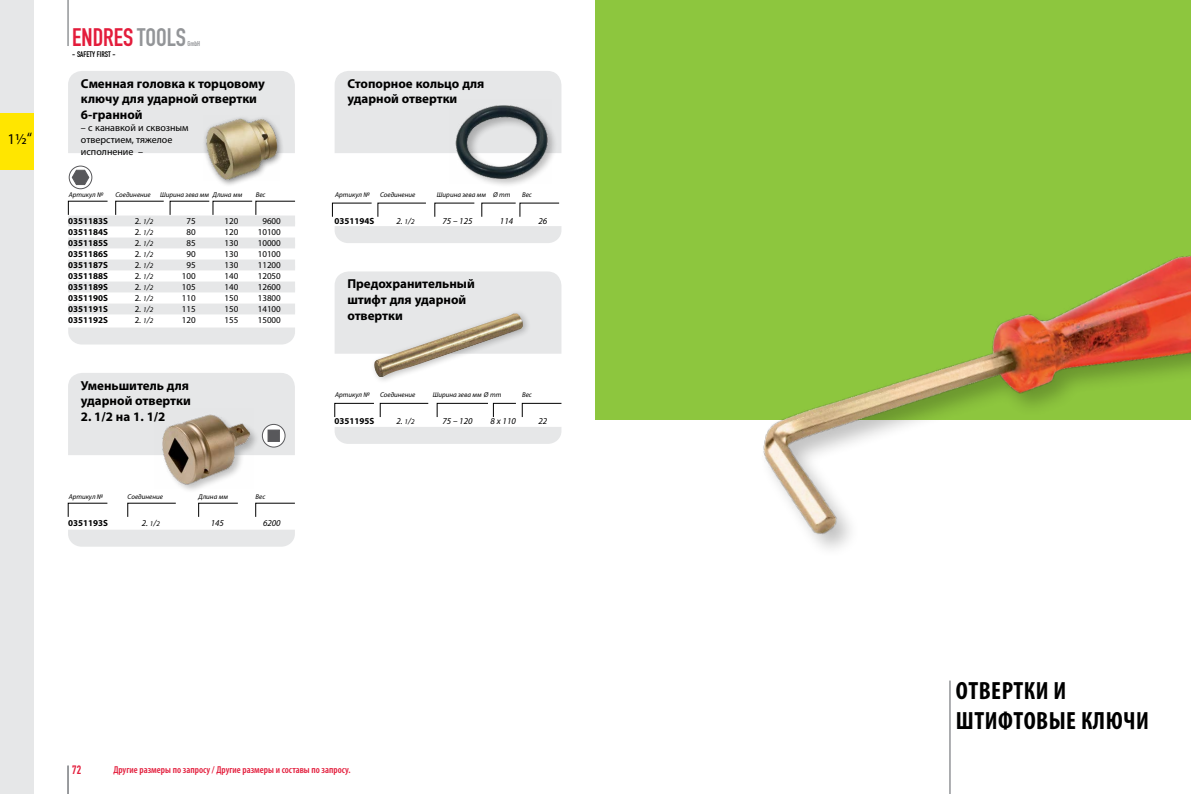
<style>
.page{position:relative;width:1191px;height:794px;background:#fff}
.page>*{position:absolute;margin:0;border:0;box-sizing:border-box;transform-origin:0 0}
.t1{font:700 condensed 25px/30px "Myriad Pro";letter-spacing:.02em;color:#000}
.t2{font:25px "DIN Engschrift Alternate";color:#e31c3b}
.t3{font:15px "Myriad Pro";color:#000}
.t4{font:700 13px/15.6px "Myriad Pro";color:#000}
.t5{font:12px "DIN Engschrift Alternate";color:#e31c3b}
.t6{font:600 condensed 10px "Myriad Pro";color:#e31c3b}
.t7{font:10px/12px "Myriad Pro";color:#000}
.t8{font:9px "Myriad Pro";color:#000}
.t9{font:700 9px "Myriad Pro";color:#000}
.t10{font:italic 9px "Myriad Pro";color:#000}
.t11{font:8px "DIN Engschrift Alternate";color:#000}
.t12{font:italic 7px "Myriad Pro";color:#000}
.t13{font:7px "DIN Engschrift Alternate";color:#939598}
.s1{color:#939598}
.s2{font-style:italic;font-size:7.2px}
.s3{font-style:italic}
.s4{font-size:7.2px}
</style>
<div class="page">
<div style="left:0;top:0;width:34px;height:794px;background:#e6e7e8"></div>
<div style="left:0;top:113px;width:34px;height:57px;background:#ffe600"></div>
<hr style="left:67px;top:0;width:2px;height:46px;background:#939598">
<div style="left:68px;top:71px;width:227px;height:82px;background:#e6e7e8"></div>
<div style="left:335px;top:71px;width:226px;height:82px;background:#e6e7e8"></div>
<div style="left:335px;top:271px;width:226px;height:83px;background:#e6e7e8"></div>
<div style="left:595px;top:0;width:596px;height:420px;background:#8dc63e"></div>
<hr style="left:949px;top:680px;width:1px;height:114px;background:#939598">
<img style="left:763px;top:255px;width:428px;height:294px">
<div style="left:370px;top:309px;width:161px;height:76px;background:#000;opacity:.25"></div>
<img style="left:374px;top:313px;width:150px;height:64px">
<img style="left:163px;top:455px;width:80px;height:33px">
<svg style="left:68px;top:373px;width:227px;height:82px"></svg>
<svg style="left:262px;top:424px;width:23px;height:23px"></svg>
<div style="left:262px;top:424px;width:23px;height:23px;border:1px solid #58585b;border-radius:50%"></div>
<div style="left:268px;top:430px;width:12px;height:12px;background:#58585b"></div>
<div style="left:202px;top:115px;width:83px;height:72px;background:#000;opacity:.5"></div>
<img style="left:203px;top:115px;width:76px;height:66px">
<div style="left:454px;top:104px;width:104px;height:85px;background:#000;opacity:.25"></div>
<img style="left:450px;top:100px;width:101px;height:83px">
<svg style="left:68px;top:201px;width:40px;height:14px"></svg>
<svg style="left:115px;top:201px;width:49px;height:14px"></svg>
<svg style="left:170px;top:201px;width:125px;height:14px"></svg>
<svg style="left:68px;top:327px;width:227px;height:17px"></svg>
<div style="left:68px;top:215px;width:227px;height:9px;background:#e6e7e8"></div>
<div style="left:68px;top:221px;width:227px;height:5px;background:#e6e7e8"></div>
<div style="left:68px;top:237px;width:227px;height:9px;background:#e6e7e8"></div>
<div style="left:68px;top:243px;width:227px;height:5px;background:#e6e7e8"></div>
<div style="left:68px;top:259px;width:227px;height:9px;background:#e6e7e8"></div>
<div style="left:68px;top:265px;width:227px;height:5px;background:#e6e7e8"></div>
<div style="left:68px;top:281px;width:227px;height:9px;background:#e6e7e8"></div>
<div style="left:68px;top:287px;width:227px;height:5px;background:#e6e7e8"></div>
<div style="left:68px;top:303px;width:227px;height:9px;background:#e6e7e8"></div>
<div style="left:68px;top:309px;width:227px;height:5px;background:#e6e7e8"></div>
<svg style="left:69px;top:166px;width:23px;height:23px"></svg>
<div style="left:335px;top:427px;width:226px;height:17px;background:#e6e7e8"></div>
<svg style="left:434px;top:203px;width:40px;height:14px"></svg>
<svg style="left:332px;top:203px;width:94px;height:14px"></svg>
<svg style="left:481px;top:203px;width:78px;height:14px"></svg>
<hr style="left:67px;top:765px;width:2px;height:29px;background:#939598">
<div style="left:68px;top:530px;width:227px;height:16px;background:#e6e7e8"></div>
<svg style="left:68px;top:503px;width:40px;height:14px"></svg>
<svg style="left:127px;top:503px;width:49px;height:14px"></svg>
<svg style="left:198px;top:503px;width:40px;height:14px"></svg>
<svg style="left:255px;top:503px;width:40px;height:14px"></svg>
<div style="left:335px;top:226px;width:226px;height:17px;background:#e6e7e8"></div>
<svg style="left:334px;top:403px;width:40px;height:14px"></svg>
<svg style="left:380px;top:403px;width:48px;height:14px"></svg>
<svg style="left:437px;top:403px;width:79px;height:14px"></svg>
<svg style="left:522px;top:403px;width:40px;height:14px"></svg>
<p class="t3" style="left:8px;top:129px;width:26px">1½“</p>
<h1 class="t2" style="left:72px;top:23px;width:115px">ENDRES <span class="s1">TOOLS</span></h1>
<p class="t13" style="left:187px;top:40px;width:14px">GmbH</p>
<p class="t11" style="left:72px;top:50px;width:45px">- SAFETY FIRST -</p>
<p class="t4" style="left:81px;top:75px;width:185px">Сменная головка к торцовому ключу для ударной отвертки<br>6-гранной</p>
<p class="t7" style="left:81px;top:122px;width:109px">– с канавкой и сквозным отверстием, тяжелое исполнение –</p>
<p class="t12" style="left:69px;top:190px;width:36px">Артикул №</p>
<p class="t12" style="left:115px;top:190px;width:37px">Соединение</p>
<p class="t12" style="left:160px;top:190px;width:84px">Ширина зева мм Длина мм</p>
<p class="t12" style="left:256px;top:190px;width:11px">Вес</p>
<p class="t9" style="left:68px;top:215px;width:41px">0351183S</p>
<p class="t8" style="left:135px;top:215px;width:20px">2. <span class="s2">1</span><span class="s3">/</span><span class="s2">2</span></p>
<p class="t8" style="left:187px;top:215px;width:11px">75</p>
<p class="t8" style="left:224px;top:215px;width:15px">120</p>
<p class="t8" style="left:262px;top:215px;width:20px">9600</p>
<p class="t9" style="left:68px;top:226px;width:41px">0351184S</p>
<p class="t8" style="left:135px;top:226px;width:20px">2. <span class="s2">1</span><span class="s3">/</span><span class="s2">2</span></p>
<p class="t8" style="left:187px;top:226px;width:11px">80</p>
<p class="t8" style="left:224px;top:226px;width:15px">120</p>
<p class="t8" style="left:258px;top:226px;width:25px">10100</p>
<p class="t9" style="left:68px;top:237px;width:41px">0351185S</p>
<p class="t8" style="left:135px;top:237px;width:20px">2. <span class="s2">1</span><span class="s3">/</span><span class="s2">2</span></p>
<p class="t8" style="left:187px;top:237px;width:11px">85</p>
<p class="t8" style="left:224px;top:237px;width:15px">130</p>
<p class="t8" style="left:258px;top:237px;width:25px">10000</p>
<p class="t9" style="left:68px;top:248px;width:41px">0351186S</p>
<p class="t8" style="left:135px;top:248px;width:20px">2. <span class="s2">1</span><span class="s3">/</span><span class="s2">2</span></p>
<p class="t8" style="left:187px;top:248px;width:11px">90</p>
<p class="t8" style="left:224px;top:248px;width:15px">130</p>
<p class="t8" style="left:258px;top:248px;width:25px">10100</p>
<p class="t9" style="left:68px;top:259px;width:41px">0351187S</p>
<p class="t8" style="left:135px;top:259px;width:20px">2. <span class="s2">1</span><span class="s3">/</span><span class="s2">2</span></p>
<p class="t8" style="left:187px;top:259px;width:11px">95</p>
<p class="t8" style="left:224px;top:259px;width:15px">130</p>
<p class="t8" style="left:258px;top:259px;width:25px">11200</p>
<p class="t9" style="left:68px;top:270px;width:41px">0351188S</p>
<p class="t8" style="left:135px;top:270px;width:20px">2. <span class="s2">1</span><span class="s3">/</span><span class="s2">2</span></p>
<p class="t8" style="left:182px;top:270px;width:15px">100</p>
<p class="t8" style="left:224px;top:270px;width:15px">140</p>
<p class="t8" style="left:258px;top:270px;width:25px">12050</p>
<p class="t9" style="left:68px;top:281px;width:41px">0351189S</p>
<p class="t8" style="left:135px;top:281px;width:20px">2. <span class="s2">1</span><span class="s3">/</span><span class="s2">2</span></p>
<p class="t8" style="left:182px;top:281px;width:15px">105</p>
<p class="t8" style="left:224px;top:281px;width:15px">140</p>
<p class="t8" style="left:258px;top:281px;width:25px">12600</p>
<p class="t9" style="left:68px;top:292px;width:41px">0351190S</p>
<p class="t8" style="left:135px;top:292px;width:20px">2. <span class="s2">1</span><span class="s3">/</span><span class="s2">2</span></p>
<p class="t8" style="left:182px;top:292px;width:15px">110</p>
<p class="t8" style="left:224px;top:292px;width:15px">150</p>
<p class="t8" style="left:258px;top:292px;width:25px">13800</p>
<p class="t9" style="left:68px;top:303px;width:41px">0351191S</p>
<p class="t8" style="left:135px;top:303px;width:20px">2. <span class="s2">1</span><span class="s3">/</span><span class="s2">2</span></p>
<p class="t8" style="left:182px;top:303px;width:15px">115</p>
<p class="t8" style="left:224px;top:303px;width:15px">150</p>
<p class="t8" style="left:258px;top:303px;width:25px">14100</p>
<p class="t9" style="left:68px;top:314px;width:41px">0351192S</p>
<p class="t8" style="left:135px;top:314px;width:20px">2. <span class="s2">1</span><span class="s3">/</span><span class="s2">2</span></p>
<p class="t8" style="left:182px;top:314px;width:15px">120</p>
<p class="t8" style="left:224px;top:314px;width:15px">155</p>
<p class="t8" style="left:258px;top:314px;width:25px">15000</p>
<p class="t4" style="left:81px;top:377px;width:111px">Уменьшитель для ударной отвертки</p>
<p class="t4" style="left:81px;top:408px;width:86px">2. 1/2 на 1. 1/2</p>
<p class="t12" style="left:69px;top:492px;width:36px">Артикул №</p>
<p class="t12" style="left:128px;top:492px;width:37px">Соединение</p>
<p class="t12" style="left:198px;top:492px;width:31px">Длина мм</p>
<p class="t12" style="left:255px;top:492px;width:11px">Вес</p>
<p class="t9" style="left:68px;top:517px;width:41px">0351193S</p>
<p class="t10" style="left:142px;top:518px;width:20px">2. <span class="s4">1</span>/<span class="s4">2</span></p>
<p class="t10" style="left:211px;top:518px;width:15px">145</p>
<p class="t10" style="left:263px;top:518px;width:19px">6200</p>
<p class="t4" style="left:347px;top:75px;width:139px">Стопорное кольцо для ударной отвертки</p>
<p class="t12" style="left:335px;top:190px;width:36px">Артикул №</p>
<p class="t12" style="left:380px;top:190px;width:37px">Соединение</p>
<p class="t12" style="left:437px;top:190px;width:75px">Ширина зева мм Ø mm</p>
<p class="t12" style="left:522px;top:190px;width:11px">Вес</p>
<p class="t9" style="left:334px;top:215px;width:41px">0351194S</p>
<p class="t10" style="left:396px;top:215px;width:20px">2. <span class="s4">1</span>/<span class="s4">2</span></p>
<p class="t10" style="left:442px;top:215px;width:32px">75 – 125</p>
<p class="t10" style="left:500px;top:215px;width:15px">114</p>
<p class="t10" style="left:538px;top:215px;width:10px">26</p>
<p class="t4" style="left:347px;top:276px;width:129px">Предохранительный штифт для ударной отвертки</p>
<p class="t12" style="left:335px;top:390px;width:36px">Артикул №</p>
<p class="t12" style="left:380px;top:390px;width:37px">Соединение</p>
<p class="t12" style="left:433px;top:390px;width:70px">Ширина зева мм Ø mm</p>
<p class="t12" style="left:522px;top:390px;width:11px">Вес</p>
<p class="t9" style="left:334px;top:415px;width:41px">0351195S</p>
<p class="t10" style="left:396px;top:416px;width:20px">2. <span class="s4">1</span>/<span class="s4">2</span></p>
<p class="t10" style="left:442px;top:416px;width:32px">75 – 120</p>
<p class="t10" style="left:490px;top:416px;width:27px">8 x 110</p>
<p class="t10" style="left:538px;top:416px;width:10px">22</p>
<p class="t5" style="left:72px;top:763px;width:10px">72</p>
<p class="t6" style="left:113px;top:763px;width:239px">Другие размеры по запросу / Другие размеры и составы по запросу.</p>
<h1 class="t1" style="left:956px;top:675px;width:194px">ОТВЕРТКИ И<br>ШТИФТОВЫЕ КЛЮЧИ</h1>
</div>
